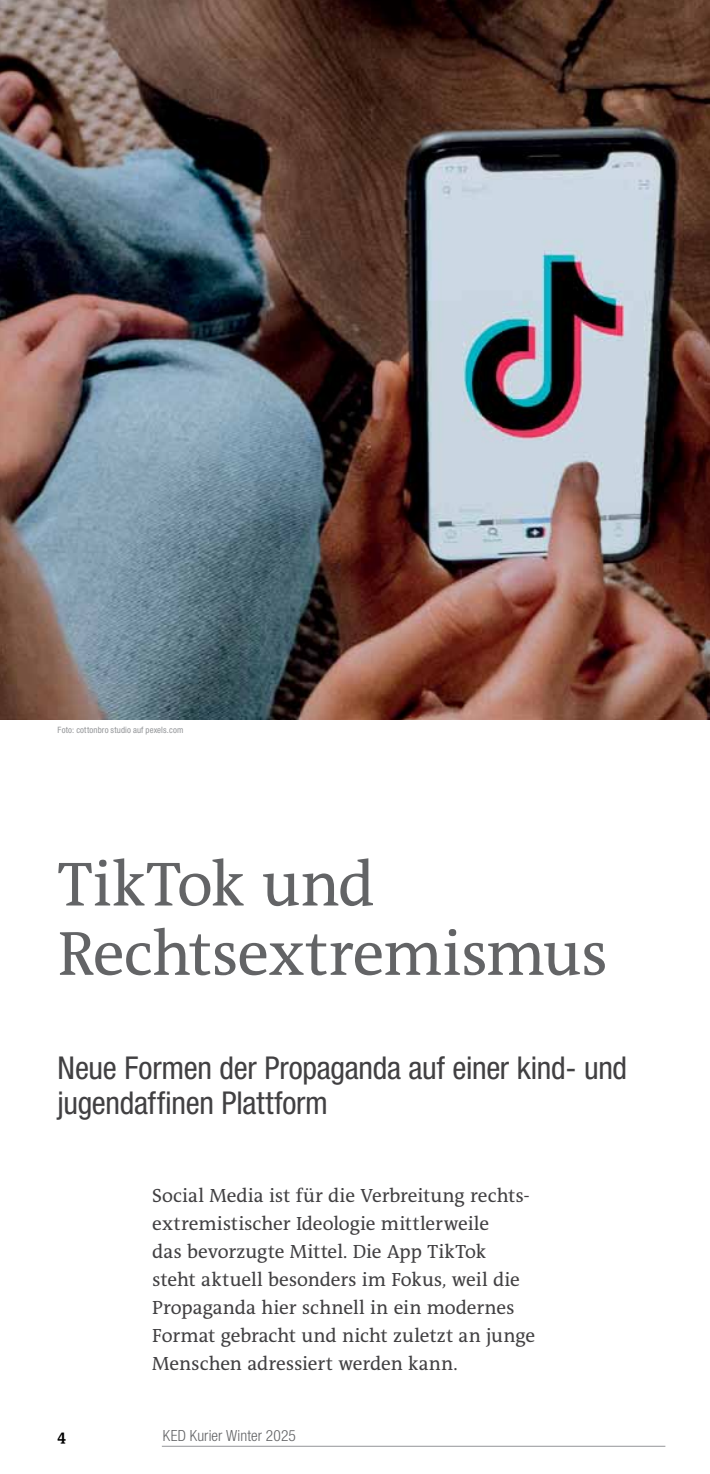
<style>
.page{position:relative;width:710px;height:1474px;background:#fff}
.page>*{position:absolute;margin:0;border:0;box-sizing:border-box;transform-origin:0 0}
.t1{font:63px/69.3px "The Antiqua Sun";letter-spacing:-.02em;color:#636466}
.t2{font:condensed 31.5px/35px "Helvetica Neue LT Std";letter-spacing:-.01em;color:#414042}
.t3{font:19.25px/28px "The Antiqua Sun";letter-spacing:-.005em;color:#414042}
.t4{font:300 condensed 15.4px "Helvetica Neue LT Std";letter-spacing:.01em;color:#636466}
.t5{font:700 15.4px "The Antiqua Sun";color:#000}
.t6{font:condensed 8.75px "Helvetica Neue LT Std";letter-spacing:.02em;color:#939598}
</style>
<div class="page">
<hr style="left:162px;top:1445px;width:503px;height:1px;background:#939598">
<img style="left:0;top:0;width:709px;height:719px">
<p class="t6" style="left:58px;top:724px;width:127px">Foto: cottonbro studio auf pexels.com</p>
<h1 class="t1" style="left:58px;top:851px;width:551px">TikTok und<br>Rechtsextremismus</h1>
<h2 class="t2" style="left:58px;top:1050px;width:571px">Neue Formen der Propaganda auf einer kind- und jugendaffinen Plattform</h2>
<p class="t3" style="left:152px;top:1181px;width:384px">Social Media ist für die Verbreitung rechts&shy;extremistischer Ideologie mittlerweile<br>das bevorzugte Mittel. Die App TikTok<br>steht aktuell besonders im Fokus, weil die Propaganda hier schnell in ein modernes Format gebracht und nicht zuletzt an junge Menschen adressiert werden kann.</p>
<p class="t5" style="left:58px;top:1427px;width:10px">4</p>
<p class="t4" style="left:163px;top:1426px;width:135px">KED Kurier Winter 2025</p>
</div>
